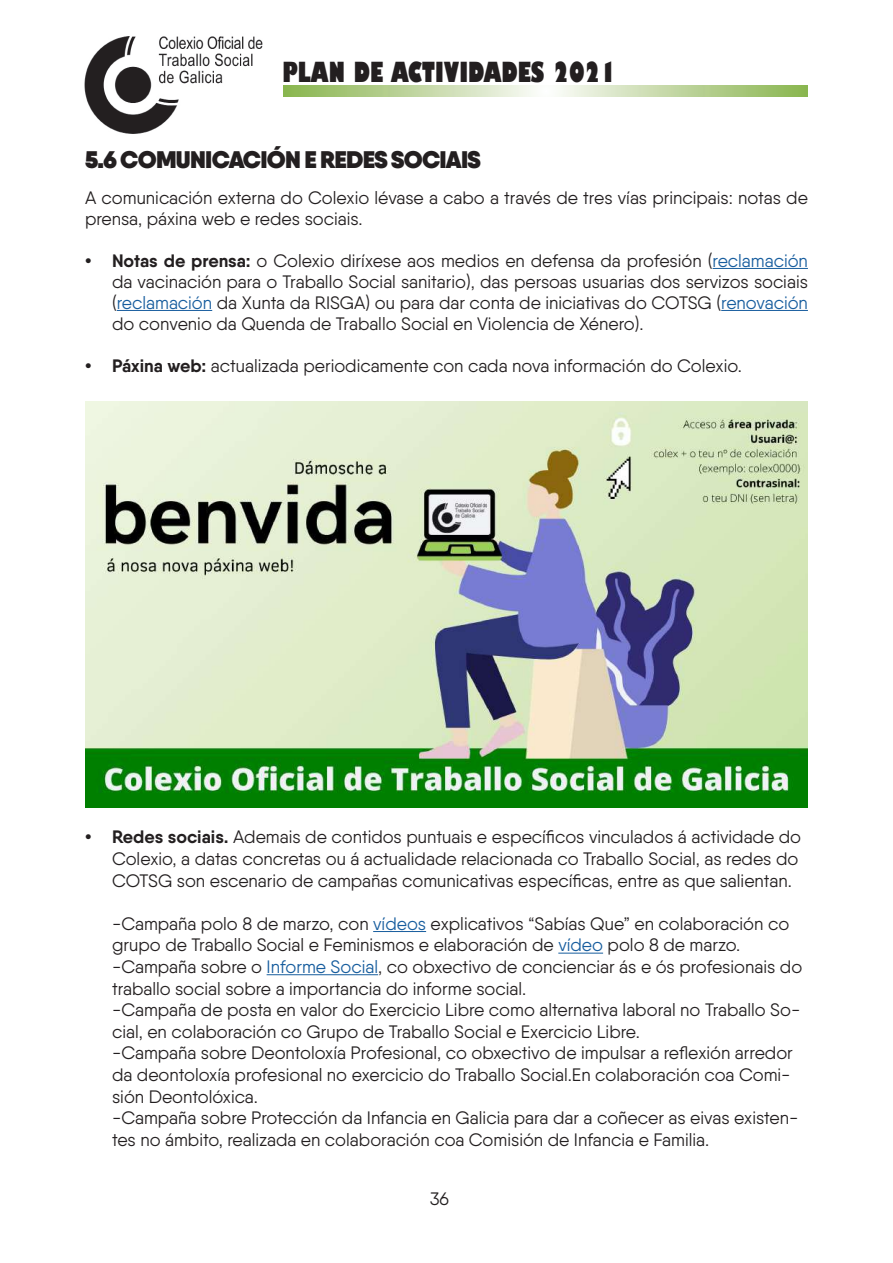
<style>
.page{position:relative;width:893px;height:1263px;background:#fff}
.page>*{position:absolute;margin:0;border:0;box-sizing:border-box;transform-origin:0 0}
.t1{font:800 condensed 27px "Gill Sans";color:#231f20}
.t2{font:800 24px "Qanelas";letter-spacing:-.03em;color:#231f20}
.t3{font:18px/21.6px "Qanelas";color:#231f20}
.s1{font-weight:700}
.s2{color:#175d9e}
</style>
<div class="page">
<img style="left:84px;top:36px;width:179px;height:98px">
<svg style="left:284px;top:85px;width:524px;height:12px;background:#c1d7a2"></svg>
<hr style="left:712px;top:268px;width:96px;height:1px;background:#175d9e">
<hr style="left:117px;top:310px;width:95px;height:1px;background:#175d9e">
<hr style="left:721px;top:310px;width:87px;height:1px;background:#175d9e">
<hr style="left:373px;top:931px;width:53px;height:1px;background:#175d9e">
<hr style="left:558px;top:953px;width:45px;height:1px;background:#175d9e">
<hr style="left:267px;top:974px;width:111px;height:1px;background:#175d9e">
<img style="left:85px;top:401px;width:723px;height:407px">
<h1 class="t1" style="left:282px;top:55px;width:335px">PLAN DE ACTIVIDADES 2021</h1>
<h2 class="t2" style="left:85px;top:144px;width:397px">5.6 COMUNICACIÓN E REDES SOCIAIS</h2>
<p class="t3" style="left:85px;top:187px;width:724px;line-height:21px">A comunicación externa do Colexio lévase a cabo a través de tres vías principais: notas de prensa, páxina web e redes sociais.</p>
<p class="t3" style="left:112px;top:250px;width:697px;line-height:21px;text-align:justify;text-indent:-27px"><span class="s1">• Notas de prensa:</span> o Colexio diríxese aos medios en defensa da profesión (<span class="s2">reclamación </span>da vacinación para o Traballo Social sanitario), das persoas usuarias dos servizos sociais (<span class="s2">reclamación</span> da Xunta da RISGA) ou para dar conta de iniciativas do COTSG (<span class="s2">renovación </span>do convenio da Quenda de Traballo Social en Violencia de Xénero).</p>
<p class="t3" style="left:85px;top:354px;width:658px"><span class="s1">• Páxina web:</span> actualizada periodicamente con cada nova información do Colexio.</p>
<p class="t3" style="left:112px;top:826px;width:691px;text-indent:-27px"><span class="s1">• Redes sociais.</span> Ademais de contidos puntuais e específicos vinculados á actividade do<br>Colexio, a datas concretas ou á actualidade relacionada co Traballo Social, as redes do<br>COTSG son escenario de campañas comunicativas específicas, entre as que salientan.</p>
<p class="t3" style="left:112px;top:912px;width:692px">-Campaña polo 8 de marzo, con <span class="s2">vídeos</span> explicativos “Sabías Que” en colaboración co grupo de Traballo Social e Feminismos e elaboración de <span class="s2">vídeo</span> polo 8 de marzo. -Campaña sobre o <span class="s2">Informe Social</span>, co obxectivo de concienciar ás e ós profesionais do traballo social sobre a importancia do informe social.<br>-Campaña de posta en valor do Exercicio Libre como alternativa laboral no Traballo So&shy;cial, en colaboración co Grupo de Traballo Social e Exercicio Libre.<br>-Campaña sobre Deontoloxía Profesional, co obxectivo de impulsar a reflexión arredor da deontoloxía profesional no exercicio do Traballo Social.En colaboración coa Comi&shy;sión Deontolóxica.<br>-Campaña sobre Protección da Infancia en Galicia para dar a coñecer as eivas existen&shy;tes no ámbito, realizada en colaboración coa Comisión de Infancia e Familia.</p>
<p class="t3" style="left:430px;top:1188px;width:21px">36</p>
</div>
